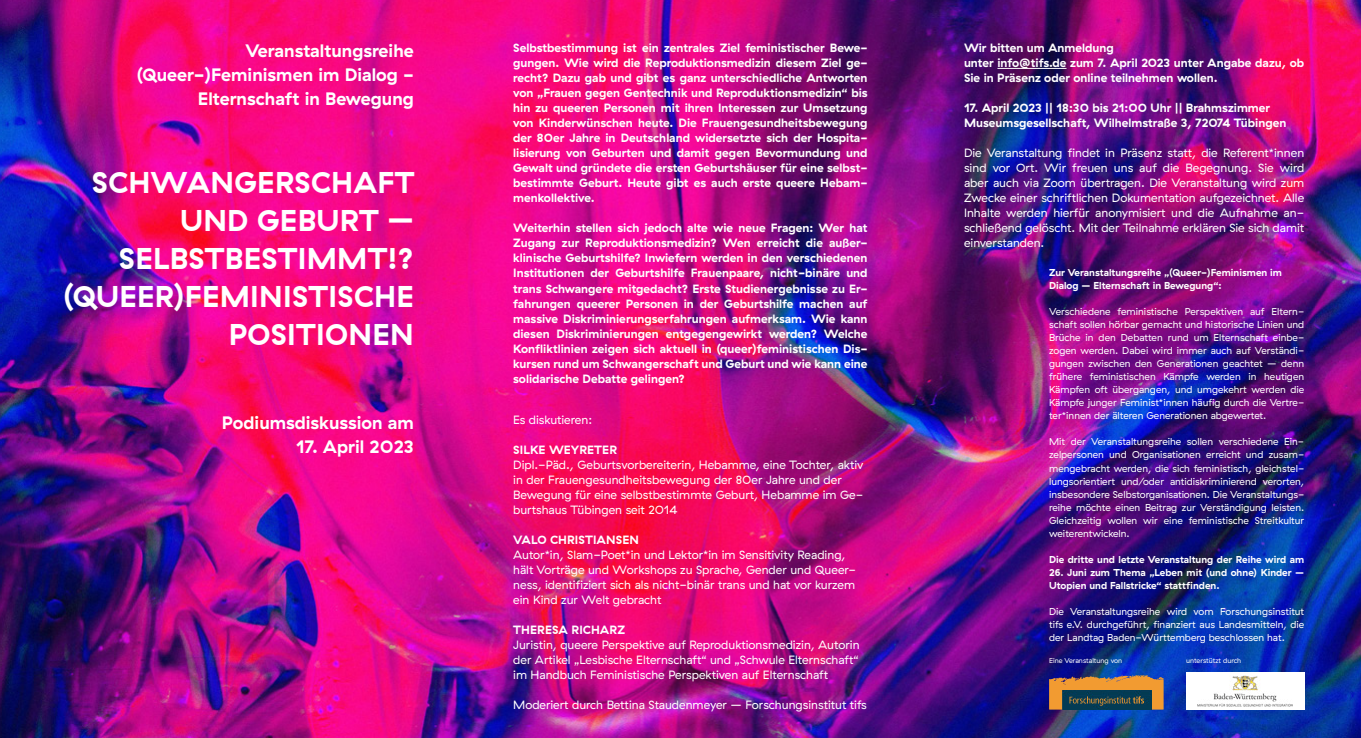
<style>
.page{position:relative;width:1361px;height:738px;background:#fff}
.page>*{position:absolute;margin:0;border:0;box-sizing:border-box;transform-origin:0 0}
.t1{font:700 30px/38px "GT Haptik";letter-spacing:.01em;color:#fff;text-align:right}
.t2{font:700 18px/24px "GT Haptik";color:#fff;text-align:right}
.t3{font:700 12px/15px "GT Haptik";color:#fff;text-align:justify}
.t4{font:12px/15px "GT Haptik";color:#fff}
.t5{font:10px/13px "GT Haptik";color:#fff;text-align:justify}
.t6{font:700 10px/13px "GT Haptik";color:#fff}
.t7{font:7px "GT Haptik";color:#fff}
</style>
<div class="page">
<img style="left:0;top:0;width:1361px;height:737px">
<hr style="left:997px;top:68px;width:69px;height:1px;background:#fff">
<div style="left:1185px;top:671px;width:119px;height:38px;background:#fff"></div>
<img style="left:1197px;top:675px;width:96px;height:31px">
<svg style="left:1049px;top:674px;width:114px;height:35px;background:#c58644"></svg>
<img style="left:1062px;top:690px;width:89px;height:19px">
<h2 class="t2" style="left:136px;top:39px;width:279px">Veranstaltungsreihe (Queer-)Feminismen im Dialog -<br>Elternschaft in Bewegung</h2>
<h1 class="t1" style="left:63px;top:163px;width:353px">SCHWANGERSCHAFT<br>UND GEBURT –<br>SELBSTBESTIMMT!? (QUEER)FEMINISTISCHE<br>POSITIONEN</h1>
<h2 class="t2" style="left:222px;top:410px;width:194px">Podiumsdiskussion am</h2>
<h2 class="t2" style="left:296px;top:434px;width:119px">17. April 2023</h2>
<p class="t3" style="left:513px;top:40px;width:356px">Selbstbestimmung ist ein zentrales Ziel feministischer Bewe&shy;gungen. Wie wird die Reproduktionsmedizin diesem Ziel ge&shy;recht? Dazu gab und gibt es ganz unterschiedliche Antworten von „Frauen gegen Gentechnik und Reproduktionsmedizin“ bis hin zu queeren Personen mit ihren Interessen zur Umsetzung von Kinderwünschen heute. Die Frauengesundheitsbewegung der 80er Jahre in Deutschland widersetzte sich der Hospita&shy;lisierung von Geburten und damit gegen Bevormundung und Gewalt und gründete die ersten Geburtshäuser für eine selbst&shy;bestimmte Geburt. Heute gibt es auch erste queere Hebam&shy;menkollektive.</p>
<p class="t3" style="left:513px;top:220px;width:356px">Weiterhin stellen sich jedoch alte wie neue Fragen: Wer hat Zugang zur Reproduktionsmedizin? Wen erreicht die außer&shy;klinische Geburtshilfe? Inwiefern werden in den verschiedenen Institutionen der Geburtshilfe Frauenpaare, nicht-binäre und trans Schwangere mitgedacht? Erste Studienergebnisse zu Er&shy;fahrungen queerer Personen in der Geburtshilfe machen auf massive Diskriminierungserfahrungen aufmerksam. Wie kann diesen Diskriminierungen entgegengewirkt werden? Welche Konfliktlinien zeigen sich aktuell in (queer)feministischen Dis&shy;kursen rund um Schwangerschaft und Geburt und wie kann eine solidarische Debatte gelingen?</p>
<p class="t4" style="left:513px;top:412px;width:80px">Es diskutieren:</p>
<p class="t3" style="left:513px;top:441px;width:105px">SILKE WEYRETER</p>
<p class="t4" style="left:513px;top:457px;width:352px">Dipl.-Päd., Geburtsvorbereiterin, Hebamme, eine Tochter, aktiv in der Frauengesundheitsbewegung der 80er Jahre und der Bewegung für eine selbstbestimmte Geburt, Hebamme im Ge&shy;burtshaus Tübingen seit 2014</p>
<p class="t3" style="left:513px;top:531px;width:127px">VALO CHRISTIANSEN</p>
<p class="t4" style="left:513px;top:547px;width:344px">Autor*in, Slam-Poet*in und Lektor*in im Sensitivity Reading, hält Vorträge und Workshops zu Sprache, Gender und Queer&shy;ness, identifiziert sich als nicht-binär trans und hat vor kurzem ein Kind zur Welt gebracht</p>
<p class="t3" style="left:513px;top:621px;width:113px">THERESA RICHARZ</p>
<p class="t4" style="left:513px;top:637px;width:348px;text-align:justify">Juristin, queere Perspektive auf Reproduktionsmedizin, Autorin der Artikel „Lesbische Elternschaft“ und „Schwule Elternschaft“ im Handbuch Feministische Perspektiven auf Elternschaft</p>
<p class="t4" style="left:513px;top:697px;width:355px">Moderiert durch Bettina Staudenmeyer – Forschungsinstitut tifs</p>
<p class="t3" style="left:964px;top:40px;width:342px;text-align:left">Wir bitten um Anmeldung<br>unter info@tifs.de zum 7. April 2023 unter Angabe dazu, ob<br>Sie in Präsenz oder online teilnehmen wollen.</p>
<p class="t3" style="left:964px;top:100px;width:324px">17. April 2023 || 18:30 bis 21:00 Uhr || Brahmszimmer<br>Museumsgesellschaft, Wilhelmstraße 3, 72074 Tübingen</p>
<p class="t4" style="left:964px;top:146px;width:342px;text-align:justify">Die Veranstaltung findet in Präsenz statt, die Referent*innen sind vor Ort. Wir freuen uns auf die Begegnung. Sie wird aber auch via Zoom übertragen. Die Veranstaltung wird zum Zwecke einer schriftlichen Dokumentation aufgezeichnet. Alle Inhalte werden hierfür anonymisiert und die Aufnahme an&shy;schließend gelöscht. Mit der Teilnahme erklären Sie sich damit einverstanden.</p>
<p class="t6" style="left:1049px;top:266px;width:234px">Zur Veranstaltungsreihe „(Queer-)Feminismen im<br>Dialog – Elternschaft in Bewegung“:</p>
<p class="t5" style="left:1049px;top:305px;width:257px">Verschiedene feministische Perspektiven auf Eltern&shy;schaft sollen hörbar gemacht und historische Linien und Brüche in den Debatten rund um Elternschaft einbe&shy;zogen werden. Dabei wird immer auch auf Verständi&shy;gungen zwischen den Generationen geachtet – denn frühere feministischen Kämpfe werden in heutigen Kämpfen oft übergangen, und umgekehrt werden die Kämpfe junger Feminist*innen häufig durch die Vertre&shy;ter*innen der älteren Generationen abgewertet.</p>
<p class="t5" style="left:1049px;top:435px;width:257px">Mit der Veranstaltungsreihe sollen verschiedene Ein&shy;zelpersonen und Organisationen erreicht und zusam&shy;mengebracht werden, die sich feministisch, gleichstel&shy;lungsorientiert und/oder antidiskriminierend verorten, insbesondere Selbstorganisationen. Die Veranstaltungs&shy;reihe möchte einen Beitrag zur Verständigung leisten.<br>Gleichzeitig wollen wir eine feministische Streitkultur weiterentwickeln.</p>
<p class="t6" style="left:1049px;top:552px;width:257px">Die dritte und letzte Veranstaltung der Reihe wird am</p>
<p class="t6" style="left:1049px;top:565px;width:257px">26. Juni zum Thema „Leben mit (und ohne) Kinder –<br>Utopien und Fallstricke“ stattfinden.</p>
<p class="t5" style="left:1049px;top:604px;width:257px">Die Veranstaltungsreihe wird vom Forschungsinstitut tifs e.V. durchgeführt, finanziert aus Landesmitteln, die der Landtag Baden-Württemberg beschlossen hat.</p>
<p class="t7" style="left:1049px;top:655px;width:75px">Eine Veranstaltung von</p>
<p class="t7" style="left:1186px;top:655px;width:57px">unterstützt durch</p>
</div>
